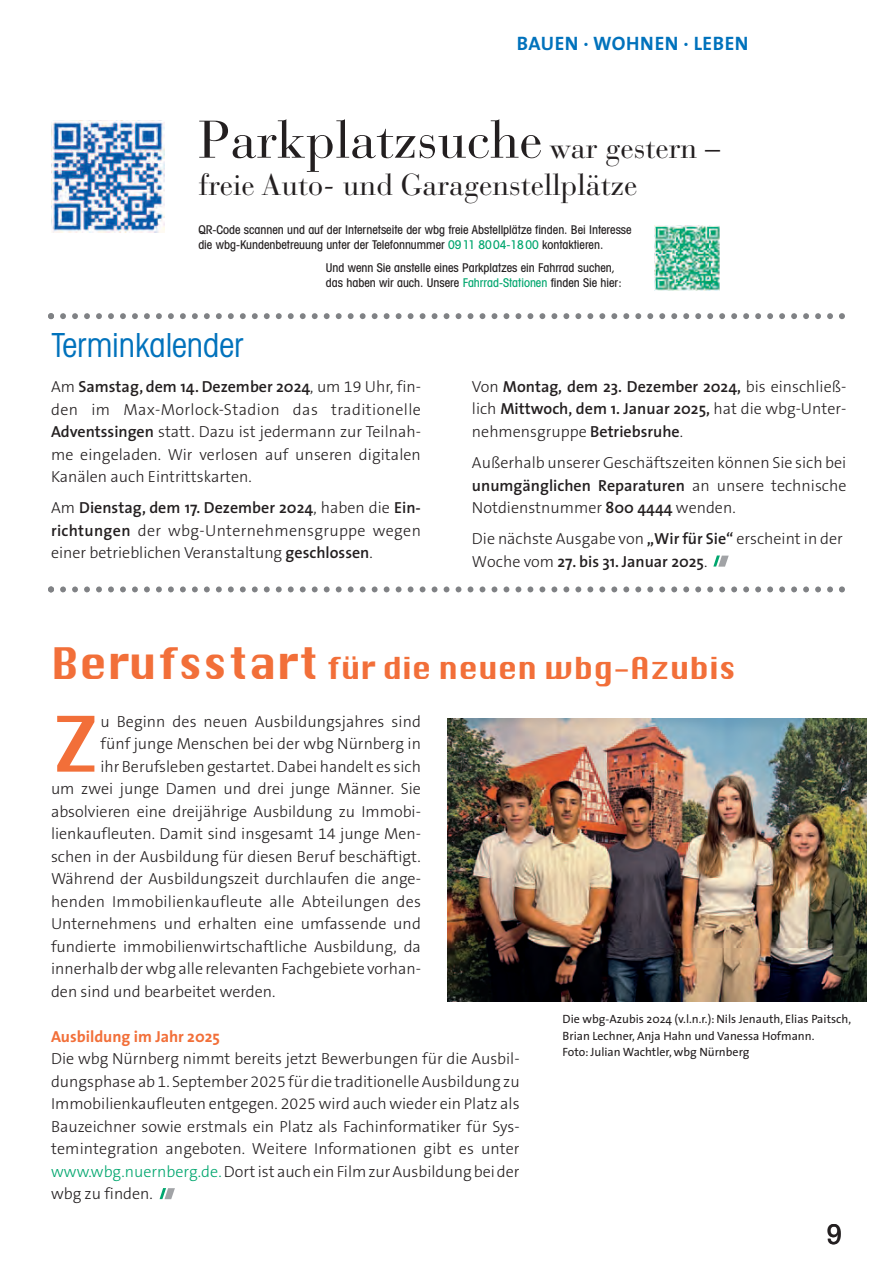
<style>
.page{position:relative;width:893px;height:1263px;background:#fff}
.page>*{position:absolute;margin:0;border:0;box-sizing:border-box;transform-origin:0 0}
.t1{font:74.4px "Silom";color:#f26f39}
.t2{font:52.5px "Bauer Bodoni Std";color:#231f20}
.t3{font:condensed 33px "Avant Garde IT Cby BT";color:#0072bc}
.t4{font:30px "Bauer Bodoni Std";color:#231f20}
.t5{font:29.55px "Silom";color:#f26f39}
.t6{font:500 condensed 27px "Avant Garde IT Cby BT";color:#231f20}
.t7{font:700 19.5px "The Sans";letter-spacing:.025em;color:#0072bc}
.t8{font:300 16.05px/22.5px "The Sans B3";color:#231f20}
.t9{font:600 16.05px/22.5px "The Sans";color:#231f20}
.t10{font:700 16.05px "The Sans";color:#f26f39}
.t11{font:500 condensed 12px/15px "Avant Garde IT Cby BT";color:#231f20}
.t12{font:12px/16.5px "The Sans";color:#231f20}
.s1{font-size:30px}
.s2{color:#00a66e}
.s3{font-family:"The Sans B3";font-weight:300}
.s4{font-family:"The Sans";font-weight:600}
.s5{font-size:42.3px}
</style>
<div class="page">
<img style="left:51px;top:120px;width:113px;height:113px">
<svg style="left:48px;top:313px;width:797px;height:6px"></svg>
<svg style="left:48px;top:586px;width:797px;height:6px"></svg>
<img style="left:654px;top:226px;width:65px;height:65px">
<svg style="left:713px;top:555px;width:16px;height:12px"></svg>
<img style="left:448px;top:718px;width:419px;height:283px">
<svg style="left:160px;top:1188px;width:15px;height:11px"></svg>
<p class="t7" style="left:517px;top:36px;width:233px">BAUEN · WOHNEN · LEBEN</p>
<h2 class="t2" style="left:198px;top:119px;width:523px">Parkplatzsuche <span class="s1">war gestern –</span></h2>
<h3 class="t4" style="left:198px;top:173px;width:441px">freie Auto- und Garagenstellplätze</h3>
<p class="t11" style="left:198px;top:224px;width:435px">QR-Code scannen und auf der Internetseite der wbg freie Abstellplätze finden. Bei Interesse die wbg-Kundenbetreuung unter der Telefonnummer <span class="s2">09 11 80 04-18 00</span> kontaktieren.</p>
<p class="t11" style="left:326px;top:261px;width:297px">Und wenn Sie anstelle eines Parkplatzes ein Fahrrad suchen, das haben wir auch. Unsere <span class="s2">Fahrrad-Stationen</span> finden Sie hier:</p>
<h3 class="t3" style="left:51px;top:333px;width:194px">Terminkalender</h3>
<p class="t9" style="left:51px;top:377px;width:371px"><span class="s3">Am</span> Samstag, dem 14. Dezember 2024<span class="s3">, um 19 Uhr, fin-</span></p>
<p class="t8" style="left:51px;top:400px;width:371px;text-align:justify">den im Max-Morlock-Stadion das traditionelle <span class="s4">Adventssingen</span> statt. Dazu ist jedermann zur Teilnah&shy;me eingeladen. Wir verlosen auf unseren digitalen Kanälen auch Eintrittskarten.</p>
<p class="t9" style="left:51px;top:498px;width:371px"><span class="s3">Am</span> Dienstag, dem 17. Dezember 2024<span class="s3">, haben die</span> Ein-</p>
<p class="t8" style="left:51px;top:521px;width:371px"><span class="s4">richtungen</span> der wbg-Unternehmensgruppe wegen einer betrieblichen Veranstaltung <span class="s4">geschlossen</span>.</p>
<p class="t9" style="left:472px;top:377px;width:376px"><span class="s3">Von</span> Montag, dem 23. Dezember 2024, <span class="s3">bis einschließ&shy;lich</span> Mittwoch, dem 1. Januar 2025, <span class="s3">hat die wbg-Unter-</span></p>
<p class="t8" style="left:472px;top:418px;width:376px;line-height:31.2px">nehmensgruppe <span class="s4">Betriebsruhe</span>.<br>Außerhalb unserer Geschäftszeiten können Sie sich bei</p>
<p class="t9" style="left:472px;top:475px;width:376px">unumgänglichen Reparaturen <span class="s3">an unsere technische</span></p>
<p class="t8" style="left:472px;top:494px;width:372px;line-height:31px">Notdienstnummer <span class="s4">800 4444</span> wenden.<br>Die nächste Ausgabe von <span class="s4">„Wir für Sie“</span> erscheint in der</p>
<p class="t9" style="left:472px;top:552px;width:237px"><span class="s3">Woche vom</span> 27. bis 31. Januar 2025<span class="s3">.</span></p>
<h3 class="t5" style="left:51px;top:650px;width:687px"><span class="s5">Berufsstart</span> für die neuen wbg-Azubis</h3>
<h1 class="t1" style="left:51px;top:700px;width:51px">Z</h1>
<p class="t8" style="left:101px;top:712px;width:322px">u Beginn des neuen Ausbildungsjahres sind</p>
<p class="t8" style="left:101px;top:734px;width:322px">fünf junge Menschen bei der wbg Nürnberg in</p>
<p class="t8" style="left:101px;top:757px;width:322px">ihr Berufsleben gestartet. Dabei handelt es sich</p>
<p class="t8" style="left:51px;top:779px;width:371px">um zwei junge Damen und drei junge Männer. Sie</p>
<p class="t8" style="left:51px;top:802px;width:371px">absolvieren eine dreijährige Ausbildung zu Immobi-</p>
<p class="t8" style="left:51px;top:824px;width:371px">lienkaufleuten. Damit sind insgesamt 14 junge Men-</p>
<p class="t8" style="left:51px;top:847px;width:371px">schen in der Ausbildung für diesen Beruf beschäftigt.</p>
<p class="t8" style="left:51px;top:869px;width:371px">Während der Ausbildungszeit durchlaufen die ange-</p>
<p class="t8" style="left:51px;top:892px;width:371px">henden Immobilienkaufleute alle Abteilungen des</p>
<p class="t8" style="left:51px;top:914px;width:371px">Unternehmens und erhalten eine umfassende und</p>
<p class="t8" style="left:51px;top:937px;width:371px">fundierte immobilienwirtschaftliche Ausbildung, da</p>
<p class="t8" style="left:51px;top:959px;width:371px">innerhalb der wbg alle relevanten Fachgebiete vorhan-</p>
<p class="t8" style="left:51px;top:982px;width:226px">den sind und bearbeitet werden.</p>
<p class="t10" style="left:51px;top:1030px;width:170px">Ausbildung im Jahr 2025</p>
<p class="t8" style="left:51px;top:1049px;width:470px;text-align:justify">Die wbg Nürnberg nimmt bereits jetzt Bewerbungen für die Ausbil&shy;dungsphase ab 1. September 2025 für die traditionelle Ausbildung zu Immobilienkaufleuten entgegen. 2025 wird auch wieder ein Platz als Bauzeichner sowie erstmals ein Platz als Fachinformatiker für Sys&shy;temintegration angeboten. Weitere Informationen gibt es unter <span class="s2">www.wbg.nuernberg.de.</span> Dort ist auch ein Film zur Ausbildung bei der wbg zu finden.</p>
<p class="t12" style="left:563px;top:1011px;width:290px">Die wbg-Azubis 2024 (v.l.n.r.): Nils Jenauth, Elias Paitsch,<br>Brian Lechner, Anja Hahn und Vanessa Hofmann.<br>Foto: Julian Wachtler, wbg Nürnberg</p>
<h3 class="t6" style="left:827px;top:1225px;width:17px">9</h3>
</div>
